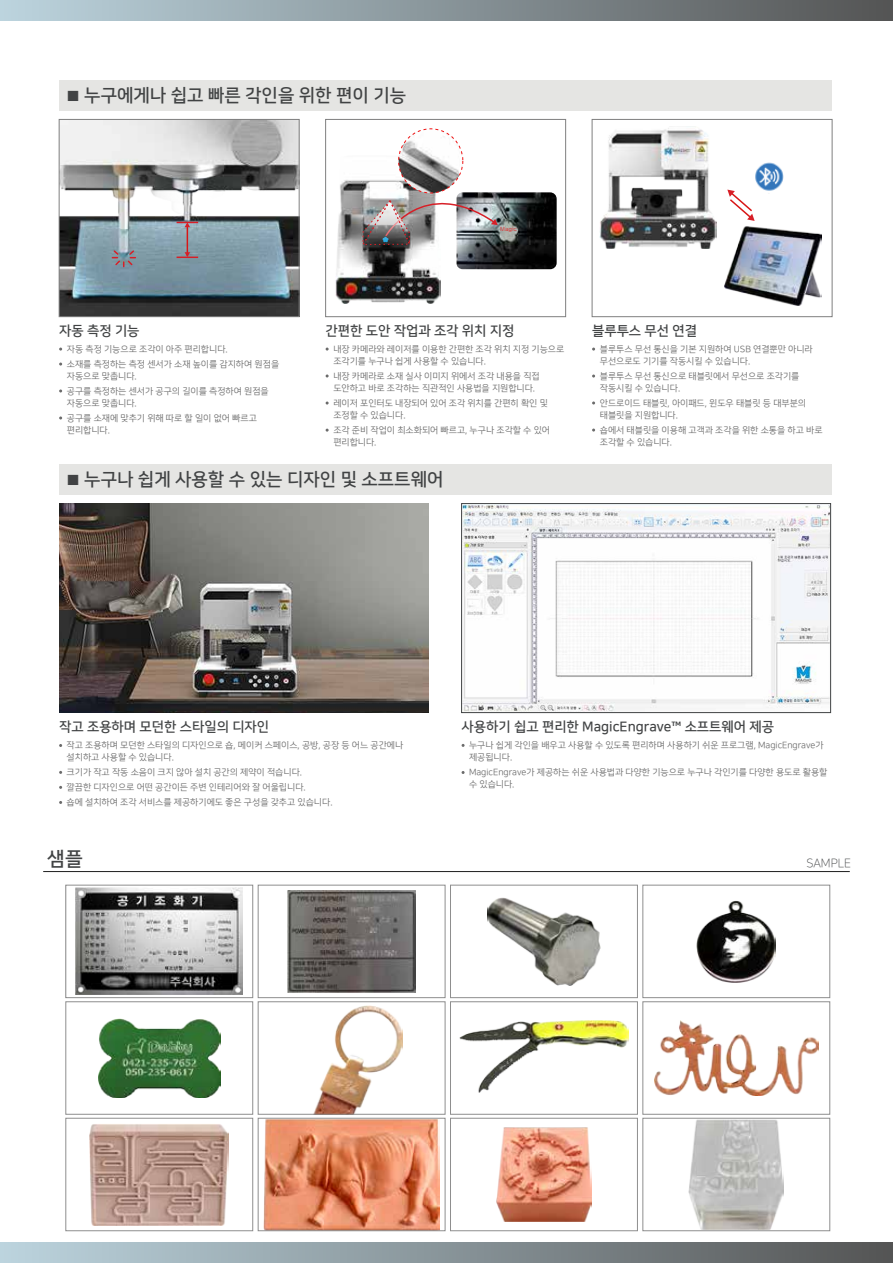
<style>
.page{position:relative;width:893px;height:1263px;background:#fff}
.page>*{position:absolute;margin:0;border:0;box-sizing:border-box;transform-origin:0 0}
.t1{font:19.5px "Nanum Square B";color:#414344}
.t2{font:18px "Nanum Square B";color:#414344}
.t3{font:13.5px "Nanum Square B";color:#414344}
.t4{font:12px "Nanum Square L";color:#414344}
.t5{font:9px/12px "Nanum Square R";color:#6b6b6b}
.t6{font:6px "YDIYGO340";color:#e51717}
.s1{font-family:"Adobe Myungjo Std";font-weight:500;font-size:13.2px}
</style>
<div class="page">
<div style="left:0;top:0;width:893px;height:20px;background:linear-gradient(to right,#bcd4de,#545454)"></div>
<div style="left:0;top:1243px;width:893px;height:20px;background:linear-gradient(to right,#bcd4de,#545454)"></div>
<img style="left:464px;top:506px;width:364px;height:204px">
<div style="left:461px;top:503px;width:370px;height:210px;border:1px solid #414344"></div>
<img style="left:59px;top:504px;width:369px;height:209px">
<div style="left:59px;top:465px;width:773px;height:30px;background:#e5e5e3"></div>
<hr style="left:43px;top:871px;width:807px;height:1px;background:#1e1e1e">
<img style="left:654px;top:1020px;width:164px;height:76px">
<div style="left:643px;top:1001px;width:187px;height:113px;border:1px solid #8e8e8e"></div>
<img style="left:487px;top:897px;width:114px;height:88px">
<div style="left:450px;top:885px;width:188px;height:113px;border:1px solid #8e8e8e"></div>
<img style="left:76px;top:888px;width:167px;height:107px">
<div style="left:66px;top:885px;width:187px;height:113px;border:1px solid #8e8e8e"></div>
<img style="left:90px;top:1124px;width:139px;height:102px">
<div style="left:66px;top:1118px;width:187px;height:113px;border:1px solid #8e8e8e"></div>
<img style="left:288px;top:890px;width:127px;height:103px">
<div style="left:258px;top:885px;width:187px;height:113px;border:1px solid #8e8e8e"></div>
<img style="left:689px;top:1120px;width:95px;height:109px">
<div style="left:643px;top:1118px;width:187px;height:113px;border:1px solid #8e8e8e"></div>
<img style="left:496px;top:1127px;width:96px;height:95px">
<div style="left:450px;top:1118px;width:188px;height:113px;border:1px solid #8e8e8e"></div>
<img style="left:264px;top:1120px;width:176px;height:109px">
<div style="left:258px;top:1118px;width:187px;height:113px;border:1px solid #8e8e8e"></div>
<img style="left:460px;top:1020px;width:168px;height:72px">
<div style="left:450px;top:1001px;width:188px;height:113px;border:1px solid #8e8e8e"></div>
<img style="left:314px;top:1006px;width:89px;height:106px">
<div style="left:258px;top:1001px;width:187px;height:113px;border:1px solid #8e8e8e"></div>
<img style="left:98px;top:1018px;width:122px;height:80px">
<div style="left:66px;top:1001px;width:187px;height:113px;border:1px solid #8e8e8e"></div>
<img style="left:697px;top:900px;width:79px;height:83px">
<div style="left:643px;top:885px;width:187px;height:113px;border:1px solid #8e8e8e"></div>
<div style="left:59px;top:80px;width:773px;height:30px;background:#e5e5e3"></div>
<img style="left:61px;top:121px;width:236px;height:194px">
<svg style="left:112px;top:249px;width:23px;height:18px"></svg>
<hr style="left:187px;top:224px;width:1px;height:32px;background:#d81616">
<svg style="left:177px;top:222px;width:21px;height:5px"></svg>
<svg style="left:177px;top:252px;width:21px;height:6px"></svg>
<div style="left:59px;top:119px;width:240px;height:198px;border:1px solid #7f7f7f"></div>
<img style="left:335px;top:170px;width:105px;height:134px">
<img style="left:399px;top:129px;width:64px;height:64px;border-radius:32px">
<div style="left:398px;top:128px;width:65px;height:65px;border:1px dashed #ef1111;border-radius:50%"></div>
<img style="left:456px;top:192px;width:101px;height:77px">
<svg style="left:362px;top:173px;width:136px;height:73px"></svg>
<div style="left:325px;top:119px;width:241px;height:198px;border:1px solid #7f7f7f"></div>
<img style="left:755px;top:162px;width:29px;height:29px">
<svg style="left:727px;top:189px;width:28px;height:32px"></svg>
<img style="left:724px;top:226px;width:98px;height:79px">
<img style="left:600px;top:128px;width:116px;height:120px">
<div style="left:592px;top:119px;width:240px;height:198px;border:1px solid #7f7f7f"></div>
<h2 class="t2" style="left:67px;top:86px;width:341px"><span class="s1">■</span> 누구에게나 쉽고 빠른 각인을 위한 편이 기능</h2>
<p class="t6" style="left:500px;top:226px;width:18px">Magic</p>
<h3 class="t3" style="left:59px;top:323px;width:82px">자동 측정 기능</h3>
<p class="t5" style="left:67px;top:342px;width:214px;line-height:15px">자동 측정 기능으로 조각이 아주 편리합니다.<br>소재를 측정하는 측정 센서가 소재 높이를 감지하여 원점을</p>
<p class="t5" style="left:67px;top:369px;width:203px;line-height:15px">자동으로 맞춥니다.<br>공구를 측정하는 센서가 공구의 길이를 측정하여 원점을</p>
<p class="t5" style="left:67px;top:396px;width:191px;line-height:15px">자동으로 맞춥니다.<br>공구를 소재에 맞추기 위해 따로 할 일이 없어 빠르고</p>
<p class="t5" style="left:67px;top:424px;width:45px">편리합니다.</p>
<h3 class="t3" style="left:326px;top:323px;width:190px">간편한 도안 작업과 조각 위치 지정</h3>
<p class="t5" style="left:333px;top:343px;width:232px">내장 카메라와 레이저를 이용한 간편한 조각 위치 지정 기능으로 조각기를 누구나 쉽게 사용할 수 있습니다.</p>
<p class="t5" style="left:333px;top:370px;width:208px">내장 카메라로 소재 실사 이미지 위에서 조각 내용을 직접 도안하고 바로 조각하는 직관적인 사용법을 지원합니다.</p>
<p class="t5" style="left:333px;top:397px;width:216px">레이저 포인터도 내장되어 있어 조각 위치를 간편히 확인 및 조정할 수 있습니다.</p>
<p class="t5" style="left:333px;top:424px;width:218px">조각 준비 작업이 최소화되어 빠르고, 누구나 조각할 수 있어 편리합니다.</p>
<h2 class="t2" style="left:67px;top:470px;width:378px"><span class="s1">■</span> 누구나 쉽게 사용할 수 있는 디자인 및 소프트웨어</h2>
<h3 class="t3" style="left:592px;top:323px;width:107px">블루투스 무선 연결</h3>
<p class="t5" style="left:600px;top:343px;width:214px">블루투스 무선 통신을 기본 지원하여 USB 연결뿐만 아니라 무선으로도 기기를 작동시킬 수 있습니다.</p>
<p class="t5" style="left:600px;top:370px;width:201px">블루투스 무선 통신으로 태블릿에서 무선으로 조각기를 작동시킬 수 있습니다.</p>
<p class="t5" style="left:600px;top:397px;width:208px">안드로이드 태블릿, 아이패드, 윈도우 태블릿 등 대부분의 태블릿을 지원합니다.</p>
<p class="t5" style="left:600px;top:424px;width:224px">숍에서 태블릿을 이용해 고객과 조각을 위한 소통을 하고 바로 조각할 수 있습니다.</p>
<h3 class="t3" style="left:59px;top:719px;width:212px">작고 조용하며 모던한 스타일의 디자인</h3>
<p class="t5" style="left:67px;top:740px;width:338px">작고 조용하며 모던한 스타일의 디자인으로 숍, 메이커 스페이스, 공방, 공장 등 어느 공간에나 설치하고 사용할 수 있습니다.</p>
<p class="t5" style="left:67px;top:765px;width:267px;line-height:15px">크기가 작고 작동 소음이 크지 않아 설치 공간의 제약이 적습니다.<br>깔끔한 디자인으로 어떤 공간이든 주변 인테리어와 잘 어울립니다.<br>숍에 설치하여 조각 서비스를 제공하기에도 좋은 구성을 갖추고 있습니다.</p>
<h3 class="t3" style="left:462px;top:719px;width:314px">사용하기 쉽고 편리한 MagicEngrave™ 소프트웨어 제공</h3>
<p class="t5" style="left:469px;top:740px;width:356px">누구나 쉽게 각인을 배우고 사용할 수 있도록 편리하며 사용하기 쉬운 프로그램, MagicEngrave가 제공됩니다.</p>
<p class="t5" style="left:469px;top:767px;width:360px">MagicEngrave가 제공하는 쉬운 사용법과 다양한 기능으로 누구나 각인기를 다양한 용도로 활용할 수 있습니다.</p>
<h1 class="t1" style="left:47px;top:848px;width:37px">샘플</h1>
<h3 class="t4" style="left:806px;top:857px;width:46px">SAMPLE</h3>
</div>
